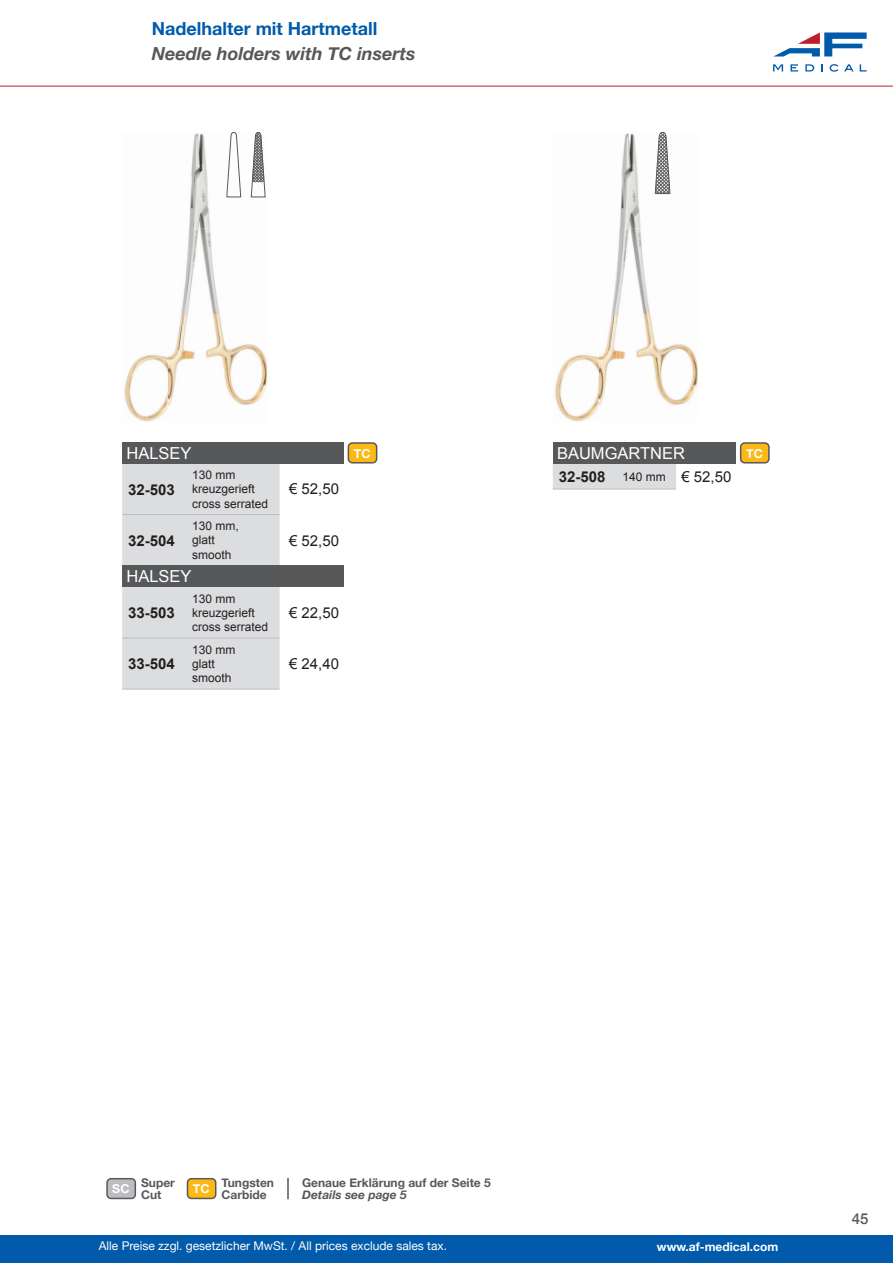
<style>
.page{position:relative;width:893px;height:1263px;background:#fff}
.page>*{position:absolute;margin:0;border:0;box-sizing:border-box;transform-origin:0 0}
.t1{font:italic 700 18px "Helvetica Neue";color:#57585a}
.t2{font:700 18px "Helvetica Neue";color:#015aaa}
.t3{font:16.5px "Arial";color:#fff}
.t4{font:700 15px "Arial";color:#231f20}
.t5{font:15px "Arial";color:#231f20}
.t6{font:500 15px "Helvetica Neue";color:#57585a}
.t7{font:700 12.3px "Helvetica Neue";letter-spacing:.02em;color:#fff}
.t8{font:12px/14.4px "Arial";color:#231f20}
.t9{font:12px "Helvetica Neue";color:#fff}
.t10{font:700 12px/12.3px "Helvetica Neue";color:#57585a}
.t11{font:700 12px "Helvetica Neue";color:#fff}
.t12{font:italic 700 12px "Helvetica Neue";color:#57585a}
.s1{font-weight:400;font-size:12px}
.s2{font-weight:400}
</style>
<div class="page">
<div style="left:0;top:1235px;width:893px;height:28px;background:#015aaa"></div>
<svg style="left:774px;top:32px;width:93px;height:24px"></svg>
<svg style="left:773px;top:64px;width:10px;height:7px"></svg>
<svg style="left:790px;top:64px;width:8px;height:7px"></svg>
<svg style="left:805px;top:64px;width:9px;height:7px"></svg>
<svg style="left:821px;top:64px;width:2px;height:7px"></svg>
<svg style="left:830px;top:64px;width:24px;height:8px"></svg>
<svg style="left:860px;top:64px;width:7px;height:7px"></svg>
<hr style="left:0;top:86px;width:893px;height:1px;background:#be1d2c">
<svg style="left:553px;top:463px;width:123px;height:26px;background:#d6d7d9"></svg>
<hr style="left:553px;top:489px;width:64px;height:1px;background:#bcbdc0">
<hr style="left:617px;top:489px;width:59px;height:1px;background:#bcbdc0">
<div style="left:553px;top:442px;width:183px;height:21px;background:#57585a"></div>
<div style="left:741px;top:443px;width:28px;height:20px;background:#fcb814;border-radius:4px"></div>
<div style="left:740px;top:442px;width:30px;height:21px;border:2px solid #57585a;border-radius:4px"></div>
<img style="left:619px;top:133px;width:51px;height:95px">
<img style="left:610px;top:228px;width:42px;height:96px">
<img style="left:555px;top:324px;width:143px;height:98px">
<img style="left:555px;top:324px;width:48px;height:1px">
<svg style="left:654px;top:132px;width:17px;height:62px"></svg>
<img style="left:189px;top:133px;width:21px;height:95px">
<img style="left:179px;top:228px;width:43px;height:97px">
<img style="left:169px;top:325px;width:98px;height:81px">
<img style="left:124px;top:354px;width:45px;height:68px">
<svg style="left:226px;top:132px;width:16px;height:66px"></svg>
<svg style="left:250px;top:132px;width:16px;height:66px"></svg>
<div style="left:122px;top:463px;width:158px;height:102px;background:#dcdddf"></div>
<hr style="left:122px;top:514px;width:64px;height:1px;background:#bcbdc0">
<hr style="left:122px;top:565px;width:64px;height:1px;background:#bcbdc0">
<hr style="left:186px;top:514px;width:94px;height:1px;background:#bcbdc0">
<hr style="left:186px;top:565px;width:94px;height:1px;background:#bcbdc0">
<div style="left:122px;top:587px;width:158px;height:102px;background:#dcdddf"></div>
<hr style="left:122px;top:638px;width:64px;height:1px;background:#bcbdc0">
<hr style="left:122px;top:689px;width:64px;height:1px;background:#bcbdc0">
<hr style="left:186px;top:638px;width:94px;height:1px;background:#bcbdc0">
<hr style="left:186px;top:689px;width:94px;height:1px;background:#bcbdc0">
<div style="left:122px;top:566px;width:221px;height:21px;background:#57585a"></div>
<div style="left:122px;top:442px;width:221px;height:21px;background:#57585a"></div>
<div style="left:348px;top:443px;width:29px;height:20px;background:#fcb814;border-radius:4px"></div>
<div style="left:348px;top:442px;width:29px;height:21px;border:2px solid #57585a;border-radius:4px"></div>
<div style="left:107px;top:1179px;width:28px;height:19px;background:#bcbdc0;border-radius:4px"></div>
<div style="left:106px;top:1178px;width:30px;height:21px;border:2px solid #57585a;border-radius:4px"></div>
<div style="left:187px;top:1179px;width:29px;height:19px;background:#fcb814;border-radius:4px"></div>
<div style="left:187px;top:1178px;width:29px;height:21px;border:2px solid #57585a;border-radius:4px"></div>
<hr style="left:287px;top:1178px;width:2px;height:21px;background:#57585a">
<h1 class="t2" style="left:152px;top:14px;width:227px">Nadelhalter mit Hartmetall</h1>
<h1 class="t1" style="left:152px;top:40px;width:265px">Needle holders with TC inserts</h1>
<h2 class="t3" style="left:126px;top:442px;width:67px">HALSEY</h2>
<p class="t7" style="left:354px;top:443px;width:18px">TC</p>
<p class="t4" style="left:128px;top:479px;width:48px">32-503</p>
<p class="t4" style="left:128px;top:530px;width:48px">32-504</p>
<p class="t8" style="left:192px;top:468px;width:78px">130 mm kreuzgerieft cross serrated</p>
<p class="t8" style="left:192px;top:519px;width:48px">130 mm, glatt smooth</p>
<h2 class="t3" style="left:126px;top:566px;width:67px">HALSEY</h2>
<p class="t4" style="left:128px;top:603px;width:48px">33-503</p>
<p class="t4" style="left:128px;top:654px;width:48px">33-504</p>
<p class="t8" style="left:192px;top:591px;width:78px">130 mm kreuzgerieft cross serrated</p>
<p class="t8" style="left:192px;top:642px;width:45px">130 mm glatt smooth</p>
<p class="t5" style="left:289px;top:479px;width:52px">€ 52,50</p>
<p class="t5" style="left:289px;top:530px;width:52px">€ 52,50</p>
<p class="t5" style="left:289px;top:603px;width:52px">€ 22,50</p>
<p class="t5" style="left:289px;top:654px;width:52px">€ 24,40</p>
<h2 class="t3" style="left:557px;top:442px;width:130px">BAUMGARTNER</h2>
<p class="t7" style="left:746px;top:443px;width:18px">TC</p>
<p class="t4" style="left:559px;top:467px;width:174px">32-508 <span class="s1">140 mm</span> <span class="s2">€ 52,50</span></p>
<p class="t10" style="left:141px;top:1176px;width:35px">Super<br>Cut</p>
<p class="t10" style="left:302px;top:1177px;width:190px">Genaue Erklärung auf der Seite 5</p>
<p class="t7" style="left:112px;top:1179px;width:19px">SC</p>
<p class="t7" style="left:193px;top:1179px;width:18px">TC</p>
<p class="t10" style="left:222px;top:1177px;width:54px">Tungsten<br>Carbide</p>
<p class="t12" style="left:302px;top:1185px;width:106px">Details see page 5</p>
<p class="t9" style="left:99px;top:1237px;width:350px">Alle Preise zzgl. gesetzlicher MwSt. / All prices exclude sales tax.</p>
<p class="t11" style="left:657px;top:1237px;width:123px">www.af-medical.com</p>
<p class="t6" style="left:852px;top:1207px;width:18px">45</p>
</div>
